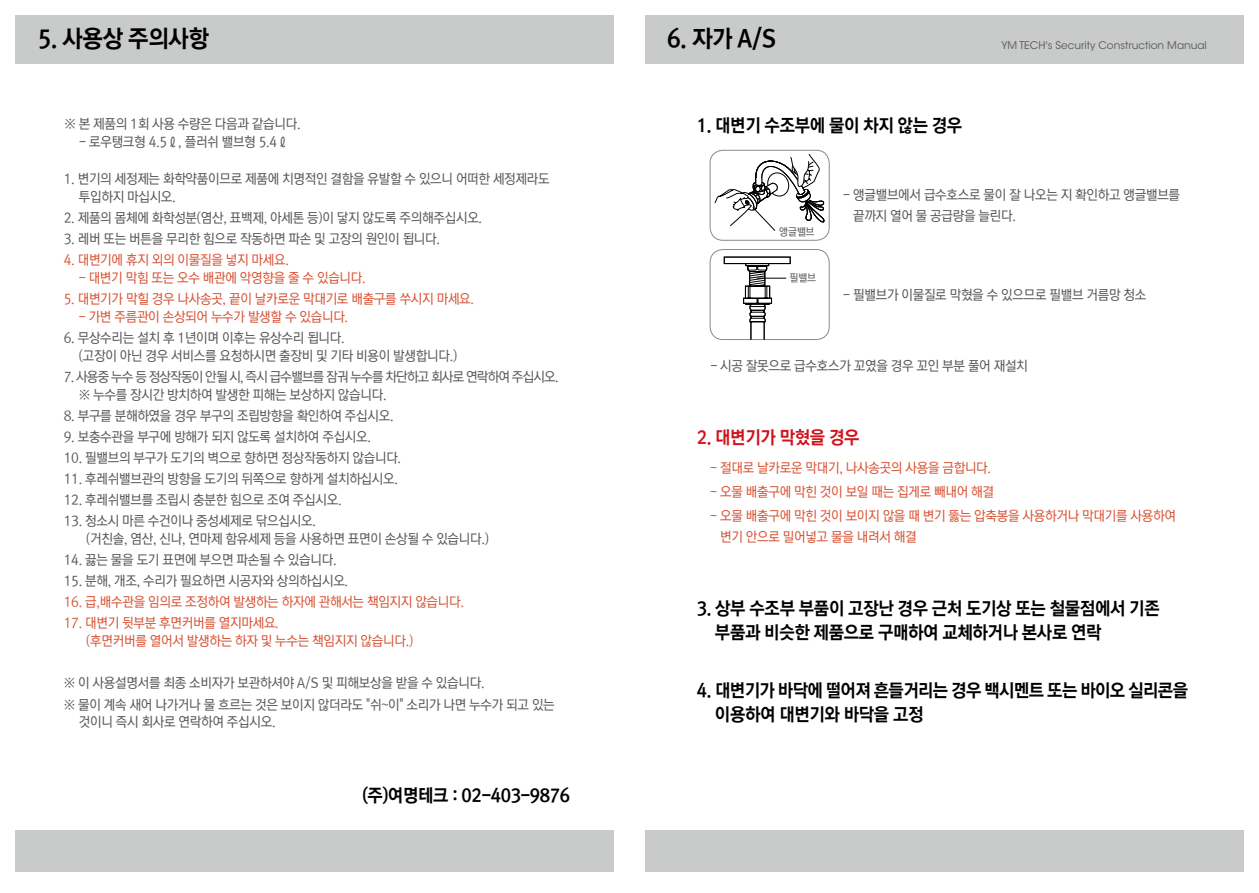
<style>
.page{position:relative;width:1259px;height:893px;background:#fff}
.page>*{position:absolute;margin:0;border:0;box-sizing:border-box;transform-origin:0 0}
.t1{font:24px "Rix M Go EB";letter-spacing:-.02em;color:#000;scale:.95 1}
.t2{font:18px/24px "Rix M Go EB";letter-spacing:-.02em;color:#000;scale:.95 1}
.t3{font:18px/24px "Rix M Go EB";letter-spacing:-.04em;color:#000;scale:.95 1}
.t4{font:18px "Rix M Go EB";letter-spacing:-.02em;color:#d0131c;scale:.95 1}
.t5{font:13.5px/18px "Rix M Go M";letter-spacing:-.02em;color:#5a5757;scale:.95 1}
.t6{font:13.5px/18px "Rix M Go M";letter-spacing:-.02em;color:#d85436;scale:.95 1}
.t7{font:13.5px/18px "Rix M Go M";letter-spacing:-.06em;color:#5a5757;scale:.95 1}
.t8{font:10.5px "ITC Avant Garde Std";color:#5a5757}
.t9{font:10.5px "Rix M Go M";color:#5a5757;scale:.95 1}
</style>
<div class="page">
<div style="left:16px;top:15px;width:598px;height:49px;background:#c9caca"></div>
<div style="left:16px;top:830px;width:598px;height:42px;background:#c9caca"></div>
<div style="left:645px;top:15px;width:598px;height:49px;background:#c9caca"></div>
<div style="left:645px;top:830px;width:598px;height:42px;background:#c9caca"></div>
<div style="left:709px;top:150px;width:120px;height:91px;border:1px solid #898989;border-radius:13px"></div>
<svg style="left:714px;top:154px;width:111px;height:77px"></svg>
<div style="left:709px;top:249px;width:120px;height:91px;border:1px solid #898989;border-radius:13px"></div>
<svg style="left:723px;top:256px;width:68px;height:84px"></svg>
<h1 class="t1" style="left:38px;top:26px;width:182px">5. 사용상 주의사항</h1>
<p class="t5" style="left:64px;top:115px;width:250px">※ 본 제품의 1회 사용 수량은 다음과 같습니다.</p>
<p class="t5" style="left:79px;top:133px;width:222px">- 로우탱크형 4.5ℓ, 플러쉬 밸브형 5.4ℓ</p>
<p class="t5" style="left:79px;top:170px;width:497px;text-indent:-15px">1. 변기의 세정제는 화학약품이므로 제품에 치명적인 결함을 유발할 수 있으니 어떠한 세정제라도 투입하지 마십시오.</p>
<p class="t5" style="left:64px;top:209px;width:442px">2. 제품의 몸체에 화학성분(염산, 표백제, 아세톤 등)이 닿지 않도록 주의해주십시오.</p>
<p class="t5" style="left:64px;top:230px;width:397px">3. 레버 또는 버튼을 무리한 힘으로 작동하면 파손 및 고장의 원인이 됩니다.</p>
<p class="t6" style="left:64px;top:251px;width:238px">4. 대변기에 휴지 외의 이물질을 넣지 마세요.</p>
<p class="t6" style="left:79px;top:269px;width:303px">- 대변기 막힘 또는 오수 배관에 악영향을 줄 수 있습니다.</p>
<p class="t6" style="left:64px;top:290px;width:433px">5. 대변기가 막힐 경우 나사송곳, 끝이 날카로운 막대기로 배출구를 쑤시지 마세요.</p>
<p class="t6" style="left:79px;top:308px;width:285px">- 가변 주름관이 손상되어 누수가 발생할 수 있습니다.</p>
<p class="t5" style="left:79px;top:329px;width:400px;text-indent:-15px">6. 무상수리는 설치 후 1년이며 이후는 유상수리 됩니다.<br>(고장이 아닌 경우 서비스를 요청하시면 출장비 및 기타 비용이 발생합니다.)</p>
<p class="t7" style="left:79px;top:368px;width:506px;text-indent:-15px">7. 사용중 누수 등 정상작동이 안될 시, 즉시 급수밸브를 잠궈 누수를 차단하고 회사로 연락하여 주십시오. ※ 누수를 장시간 방치하여 발생한 피해는 보상하지 않습니다.</p>
<p class="t5" style="left:64px;top:407px;width:349px">8. 부구를 분해하였을 경우 부구의 조립방향을 확인하여 주십시오.</p>
<p class="t5" style="left:64px;top:428px;width:325px">9. 보충수관을 부구에 방해가 되지 않도록 설치하여 주십시오.</p>
<p class="t5" style="left:64px;top:449px;width:357px">10. 필밸브의 부구가 도기의 벽으로 향하면 정상작동하지 않습니다.</p>
<p class="t5" style="left:64px;top:470px;width:353px">11. 후레쉬밸브관의 방향을 도기의 뒤쪽으로 향하게 설치하십시오.</p>
<p class="t5" style="left:64px;top:491px;width:294px">12. 후레쉬밸브를 조립시 충분한 힘으로 조여 주십시오.</p>
<p class="t5" style="left:86px;top:512px;width:425px;text-indent:-22px">13. 청소시 마른 수건이나 중성세제로 닦으십시오.<br>(거친솔, 염산, 신나, 연마제 함유세제 등을 사용하면 표면이 손상될 수 있습니다.)</p>
<p class="t5" style="left:64px;top:551px;width:289px">14. 끓는 물을 도기 표면에 부으면 파손될 수 있습니다.</p>
<p class="t5" style="left:64px;top:572px;width:301px">15. 분해, 개조, 수리가 필요하면 시공자와 상의하십시오.</p>
<p class="t6" style="left:64px;top:593px;width:423px">16. 급,배수관을 임의로 조정하여 발생하는 하자에 관해서는 책임지지 않습니다.</p>
<p class="t6" style="left:86px;top:614px;width:346px;text-indent:-22px">17. 대변기 뒷부분 후면커버를 열지마세요.<br>(후면커버를 열어서 발생하는 하자 및 누수는 책임지지 않습니다.)</p>
<p class="t5" style="left:64px;top:673px;width:518px;line-height:21px">※ 이 사용설명서를 최종 소비자가 보관하셔야 A/S 및 피해보상을 받을 수 있습니다.<br>※ 물이 계속 새어 나가거나 물 흐르는 것은 보이지 않더라도 "쉬~이" 소리가 나면 누수가 되고 있는</p>
<p class="t5" style="left:79px;top:713px;width:209px">것이니 즉시 회사로 연락하여 주십시오.</p>
<h2 class="t2" style="left:362px;top:784px;width:220px">(주)여명테크 : 02-403-9876</h2>
<h1 class="t1" style="left:667px;top:26px;width:116px">6. 자가 A/S</h1>
<h2 class="t2" style="left:696px;top:114px;width:281px">1. 대변기 수조부에 물이 차지 않는 경우</h2>
<p class="t8" style="left:1001px;top:39px;width:207px">YM TECH's Security Construction Manual</p>
<p class="t9" style="left:779px;top:226px;width:39px">앵글밸브</p>
<p class="t9" style="left:789px;top:272px;width:29px">필밸브</p>
<p class="t5" style="left:853px;top:185px;width:346px;line-height:21px;text-indent:-10px">- 앵글밸브에서 급수호스로 물이 잘 나오는 지 확인하고 앵글밸브를 끝까지 열어 물 공급량을 늘린다.</p>
<p class="t5" style="left:843px;top:286px;width:320px">- 필밸브가 이물질로 막혔을 수 있으므로 필밸브 거름망 청소</p>
<p class="t5" style="left:710px;top:357px;width:336px">- 시공 잘못으로 급수호스가 꼬였을 경우 꼬인 부분 풀어 재설치</p>
<h2 class="t4" style="left:696px;top:427px;width:173px">2. 대변기가 막혔을 경우</h2>
<p class="t6" style="left:710px;top:459px;width:297px">- 절대로 날카로운 막대기, 나사송곳의 사용을 금합니다.</p>
<p class="t6" style="left:710px;top:483px;width:300px">- 오물 배출구에 막힌 것이 보일 때는 집게로 빼내어 해결</p>
<p class="t6" style="left:720px;top:506px;width:481px;line-height:21px;text-indent:-10px">- 오물 배출구에 막힌 것이 보이지 않을 때 변기 뚫는 압축봉을 사용하거나 막대기를 사용하여 변기 안으로 밀어넣고 물을 내려서 해결</p>
<h2 class="t2" style="left:715px;top:596px;width:470px;text-indent:-18px">3. 상부 수조부 부품이 고장난 경우 근처 도기상 또는 철물점에서 기존 부품과 비슷한 제품으로 구매하여 교체하거나 본사로 연락</h2>
<h2 class="t3" style="left:715px;top:679px;width:499px;text-indent:-18px">4. 대변기가 바닥에 떨어져 흔들거리는 경우 백시멘트 또는 바이오 실리콘을 이용하여 대변기와 바닥을 고정</h2>
</div>
